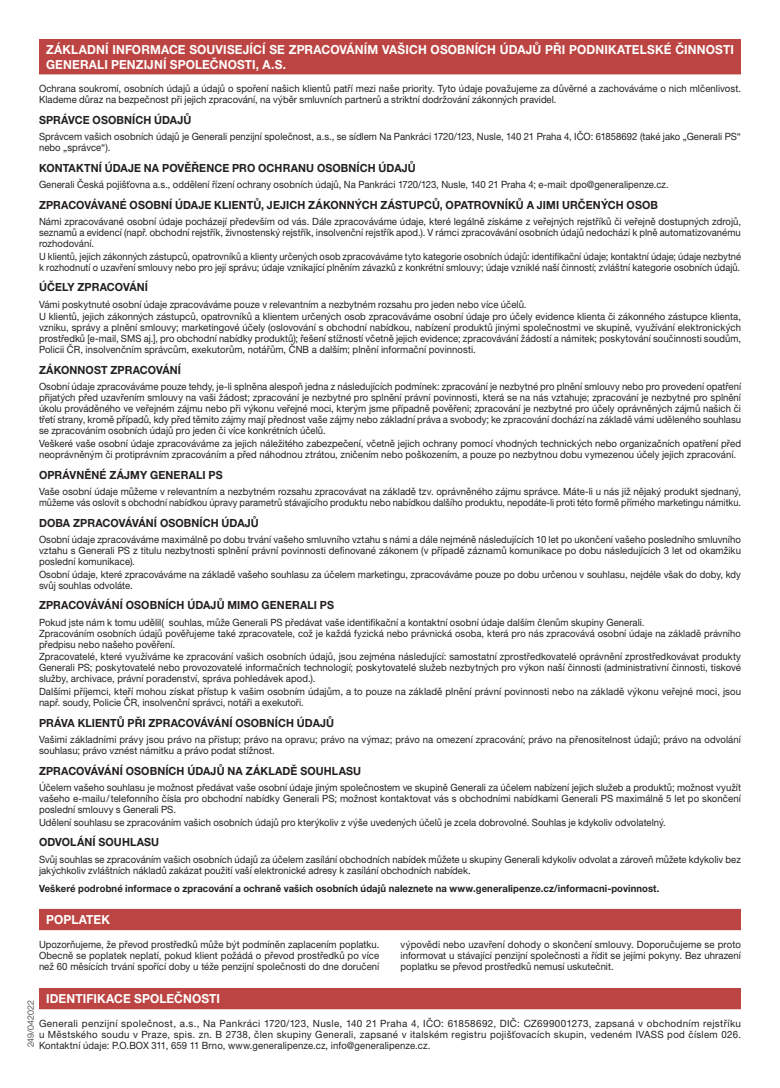
<style>
.page{position:relative;width:780px;height:1088px;background:#fff}
.page>*{position:absolute;margin:0;border:0;box-sizing:border-box;transform-origin:0 0}
.t1{font:700 12.5px/15px "Helvetica Neue LT Pro";letter-spacing:.01em;color:#fff;scale:.95 1}
.t2{font:700 11.25px "Helvetica Neue LT Pro";letter-spacing:.01em;color:#231f20;scale:.95 1}
.t3{font:10px/11px "Helvetica Neue LT Pro";letter-spacing:.005em;color:#231f20;scale:.95 1}
.t4{font:10px/11px "Helvetica Neue LT Pro";letter-spacing:.005em;color:#231f20;scale:.96 1}
.t5{font:10px/11px "Helvetica Neue LT Pro";letter-spacing:.005em;color:#231f20;scale:.93 1}
.t6{font:10px/11px "Helvetica Neue LT Pro";letter-spacing:.035em;color:#231f20}
.t7{font:700 10px "Helvetica Neue LT Pro";letter-spacing:.015em;color:#231f20;scale:.95 1}
.t8{font:300 8.75px "Helvetica Neue LT Pro";letter-spacing:.01em;color:#231f20}
</style>
<div class="page">
<div style="left:39px;top:909px;width:702px;height:21px;background:#bc4442"></div>
<div style="left:39px;top:988px;width:702px;height:21px;background:#bc4442"></div>
<div style="left:39px;top:39px;width:702px;height:35px;background:#bc4442"></div>
<p class="t1" style="left:46px;top:42px;width:725px">ZÁKLADNÍ INFORMACE SOUVISEJÍCÍ SE ZPRACOVÁNÍM VAŠICH OSOBNÍCH ÚDAJŮ PŘI PODNIKATELSKÉ ČINNOSTI<br>GENERALI PENZIJNÍ SPOLEČNOSTI, A.S.</p>
<p class="t3" style="left:39px;top:83px;width:740px">Ochrana soukromí, osobních údajů a údajů o spoření našich klientů patří mezi naše priority. Tyto údaje považujeme za důvěrné a zachováváme o nich mlčenlivost.<br>Klademe důraz na bezpečnost při jejich zpracování, na výběr smluvních partnerů a striktní dodržování zákonných pravidel.</p>
<p class="t2" style="left:39px;top:113px;width:162px">SPRÁVCE OSOBNÍCH ÚDAJŮ</p>
<p class="t3" style="left:39px;top:131px;width:740px">Správcem vašich osobních údajů je Generali penzijní společnost, a.s., se sídlem Na Pankráci 1720/123, Nusle, 140 21 Praha 4, IČO: 61858692 (také jako „Generali PS“ nebo „správce“).</p>
<p class="t2" style="left:39px;top:161px;width:398px">KONTAKTNÍ ÚDAJE NA POVĚŘENCE PRO OCHRANU OSOBNÍCH ÚDAJŮ</p>
<p class="t3" style="left:39px;top:179px;width:664px">Generali Česká pojišťovna a.s., oddělení řízení ochrany osobních údajů, Na Pankráci 1720/123, Nusle, 140 21 Praha 4; e-mail: dpo@generalipenze.cz.</p>
<p class="t2" style="left:39px;top:197px;width:653px">ZPRACOVÁVANÉ OSOBNÍ ÚDAJE KLIENTŮ, JEJICH ZÁKONNÝCH ZÁSTUPCŮ, OPATROVNÍKŮ A JIMI URČENÝCH OSOB</p>
<p class="t4" style="left:39px;top:216px;width:732px;text-align:justify">Námi zpracovávané osobní údaje pocházejí především od vás. Dále zpracováváme údaje, které legálně získáme z veřejných rejstříků či veřejně dostupných zdrojů, seznamů a evidencí (např. obchodní rejstřík, živnostenský rejstřík, insolvenční rejstřík apod.). V rámci zpracovávání osobních údajů nedochází k plně automatizovanému rozhodování.</p>
<p class="t5" style="left:39px;top:250px;width:756px">U klientů, jejich zákonných zástupců, opatrovníků a klienty určených osob zpracováváme tyto kategorie osobních údajů: identifikační údaje; kontaktní údaje; údaje nezbytné k rozhodnutí o uzavření smlouvy nebo pro její správu; údaje vznikající plněním závazků z konkrétní smlouvy; údaje vzniklé naší činností; zvláštní kategorie osobních údajů.</p>
<p class="t2" style="left:39px;top:280px;width:116px">ÚČELY ZPRACOVÁNÍ</p>
<p class="t3" style="left:39px;top:297px;width:740px;line-height:12.8px">Vámi poskytnuté osobní údaje zpracováváme pouze v relevantním a nezbytném rozsahu pro jeden nebo více účelů.<br>U klientů, jejich zákonných zástupců, opatrovníků a klientem určených osob zpracováváme osobní údaje pro účely evidence klienta či zákonného zástupce klienta,</p>
<p class="t3" style="left:39px;top:322px;width:740px;text-align:justify">vzniku, správy a plnění smlouvy; marketingové účely (oslovování s obchodní nabídkou, nabízení produktů jinými společnostmi ve skupině, využívání elektronických prostředků [e-mail, SMS aj.], pro obchodní nabídky produktů); řešení stížností včetně jejich evidence; zpracovávání žádostí a námitek; poskytování součinnosti soudům, Policii ČR, insolvenčním správcům, exekutorům, notářům, ČNB a dalším; plnění informační povinnosti.</p>
<p class="t2" style="left:39px;top:363px;width:151px">ZÁKONNOST ZPRACOVÁNÍ</p>
<p class="t3" style="left:39px;top:381px;width:740px;text-align:justify">Osobní údaje zpracováváme pouze tehdy, je-li splněna alespoň jedna z následujících podmínek: zpracování je nezbytné pro plnění smlouvy nebo pro provedení opatření přijatých před uzavřením smlouvy na vaši žádost; zpracování je nezbytné pro splnění právní povinnosti, která se na nás vztahuje; zpracování je nezbytné pro splnění úkolu prováděného ve veřejném zájmu nebo při výkonu veřejné moci, kterým jsme případně pověřeni; zpracování je nezbytné pro účely oprávněných zájmů našich či třetí strany, kromě případů, kdy před těmito zájmy mají přednost vaše zájmy nebo základní práva a svobody; ke zpracování dochází na základě vámi uděleného souhlasu se zpracováním osobních údajů pro jeden či více konkrétních účelů.</p>
<p class="t4" style="left:39px;top:438px;width:732px">Veškeré vaše osobní údaje zpracováváme za jejich náležitého zabezpečení, včetně jejich ochrany pomocí vhodných technických nebo organizačních opatření před neoprávněným či protiprávním zpracováním a před náhodnou ztrátou, zničením nebo poškozením, a pouze po nezbytnou dobu vymezenou účely jejich zpracování.</p>
<p class="t2" style="left:39px;top:467px;width:195px">OPRÁVNĚNÉ ZÁJMY GENERALI PS</p>
<p class="t4" style="left:39px;top:486px;width:732px">Vaše osobní údaje můžeme v relevantním a nezbytném rozsahu zpracovávat na základě tzv. oprávněného zájmu správce. Máte-li u nás již nějaký produkt sjednaný, můžeme vás oslovit s obchodní nabídkou úpravy parametrů stávajícího produktu nebo nabídkou dalšího produktu, nepodáte-li proti této formě přímého marketingu námitku.</p>
<p class="t2" style="left:39px;top:515px;width:233px">DOBA ZPRACOVÁVÁNÍ OSOBNÍCH ÚDAJŮ</p>
<p class="t3" style="left:39px;top:534px;width:740px;text-align:justify">Osobní údaje zpracováváme maximálně po dobu trvání vašeho smluvního vztahu s námi a dále nejméně následujících 10 let po ukončení vašeho posledního smluvního vztahu s Generali PS z titulu nezbytnosti splnění právní povinnosti definované zákonem (v případě záznamů komunikace po dobu následujících 3 let od okamžiku poslední komunikace).</p>
<p class="t3" style="left:39px;top:568px;width:740px">Osobní údaje, které zpracováváme na základě vašeho souhlasu za účelem marketingu, zpracováváme pouze po dobu určenou v souhlasu, nejdéle však do doby, kdy svůj souhlas odvoláte.</p>
<p class="t2" style="left:39px;top:598px;width:312px">ZPRACOVÁVÁNÍ OSOBNÍCH ÚDAJŮ MIMO GENERALI PS</p>
<p class="t3" style="left:39px;top:616px;width:740px">Pokud jste nám k tomu udělil( souhlas, může Generali PS předávat vaše identifikační a kontaktní osobní údaje dalším členům skupiny Generali.<br>Zpracováním osobních údajů pověřujeme také zpracovatele, což je každá fyzická nebo právnická osoba, která pro nás zpracovává osobní údaje na základě právního předpisu nebo našeho pověření.</p>
<p class="t3" style="left:39px;top:651px;width:740px;text-align:justify">Zpracovatelé, které využíváme ke zpracování vašich osobních údajů, jsou zejména následující: samostatní zprostředkovatelé oprávnění zprostředkovávat produkty Generali PS; poskytovatelé nebo provozovatelé informačních technologií; poskytovatelé služeb nezbytných pro výkon naší činnosti (administrativní činnosti, tiskové služby, archivace, právní poradenství, správa pohledávek apod.).</p>
<p class="t4" style="left:39px;top:686px;width:732px">Dalšími příjemci, kteří mohou získat přístup k vašim osobním údajům, a to pouze na základě plnění právní povinnosti nebo na základě výkonu veřejné moci, jsou např. soudy, Policie ČR, insolvenční správci, notáři a exekutoři.</p>
<p class="t2" style="left:39px;top:715px;width:312px">PRÁVA KLIENTŮ PŘI ZPRACOVÁVÁNÍ OSOBNÍCH ÚDAJŮ</p>
<p class="t3" style="left:39px;top:734px;width:740px">Vašimi základními právy jsou právo na přístup; právo na opravu; právo na výmaz; právo na omezení zpracování; právo na přenositelnost údajů; právo na odvolání souhlasu; právo vznést námitku a právo podat stížnost.</p>
<p class="t2" style="left:39px;top:763px;width:340px">ZPRACOVÁVÁNÍ OSOBNÍCH ÚDAJŮ NA ZÁKLADĚ SOUHLASU</p>
<p class="t3" style="left:39px;top:782px;width:740px;text-align:justify">Účelem vašeho souhlasu je možnost předávat vaše osobní údaje jiným společnostem ve skupině Generali za účelem nabízení jejich služeb a produktů; možnost využít vašeho e-mailu/telefonního čísla pro obchodní nabídky Generali PS; možnost kontaktovat vás s obchodními nabídkami Generali PS maximálně 5 let po skončení poslední smlouvy s Generali PS.</p>
<p class="t3" style="left:39px;top:816px;width:661px">Udělení souhlasu se zpracováním vašich osobních údajů pro kterýkoliv z výše uvedených účelů je zcela dobrovolné. Souhlas je kdykoliv odvolatelný.</p>
<p class="t2" style="left:39px;top:835px;width:128px">ODVOLÁNÍ SOUHLASU</p>
<p class="t3" style="left:39px;top:853px;width:740px">Svůj souhlas se zpracováním vašich osobních údajů za účelem zasílání obchodních nabídek můžete u skupiny Generali kdykoliv odvolat a zároveň můžete kdykoliv bez jakýchkoliv zvláštních nákladů zakázat použití vaší elektronické adresy k zasílání obchodních nabídek.</p>
<p class="t7" style="left:39px;top:882px;width:654px">Veškeré podrobné informace o zpracování a ochraně vašich osobních údajů naleznete na www.generalipenze.cz/informacni-povinnost.</p>
<p class="t1" style="left:46px;top:911px;width:69px">POPLATEK</p>
<p class="t3" style="left:39px;top:938px;width:360px;text-align:justify">Upozorňujeme, že převod prostředků může být podmíněn zaplacením poplatku.<br>Obecně se poplatek neplatí, pokud klient požádá o převod prostředků po více než 60 měsících trvání spořící doby u téže penzijní společnosti do dne doručení</p>
<p class="t4" style="left:400px;top:938px;width:356px;text-align:justify">výpovědi nebo uzavření dohody o skončení smlouvy. Doporučujeme se proto informovat u stávající penzijní společnosti a řídit se jejími pokyny. Bez uhrazení poplatku se převod prostředků nemusí uskutečnit.</p>
<p class="t1" style="left:46px;top:991px;width:185px">IDENTIFIKACE SPOLEČNOSTI</p>
<p class="t6" style="left:39px;top:1018px;width:703px">Generali penzijní společnost, a.s., Na Pankráci 1720/123, Nusle, 140 21 Praha 4, IČO: 61858692, DIČ: CZ699001273, zapsaná v obchodním rejstříku u Městského soudu v Praze, spis. zn. B 2738, člen skupiny Generali, zapsané v italském registru pojišťovacích skupin, vedeném IVASS pod číslem 026.</p>
<p class="t8" style="left:25px;top:1047px;width:49px;rotate:-90deg">249/042022</p>
<p class="t3" style="left:39px;top:1040px;width:413px">Kontaktní údaje: P.O.BOX 311, 659 11 Brno, www.generalipenze.cz, info@generalipenze.cz.</p>
</div>
